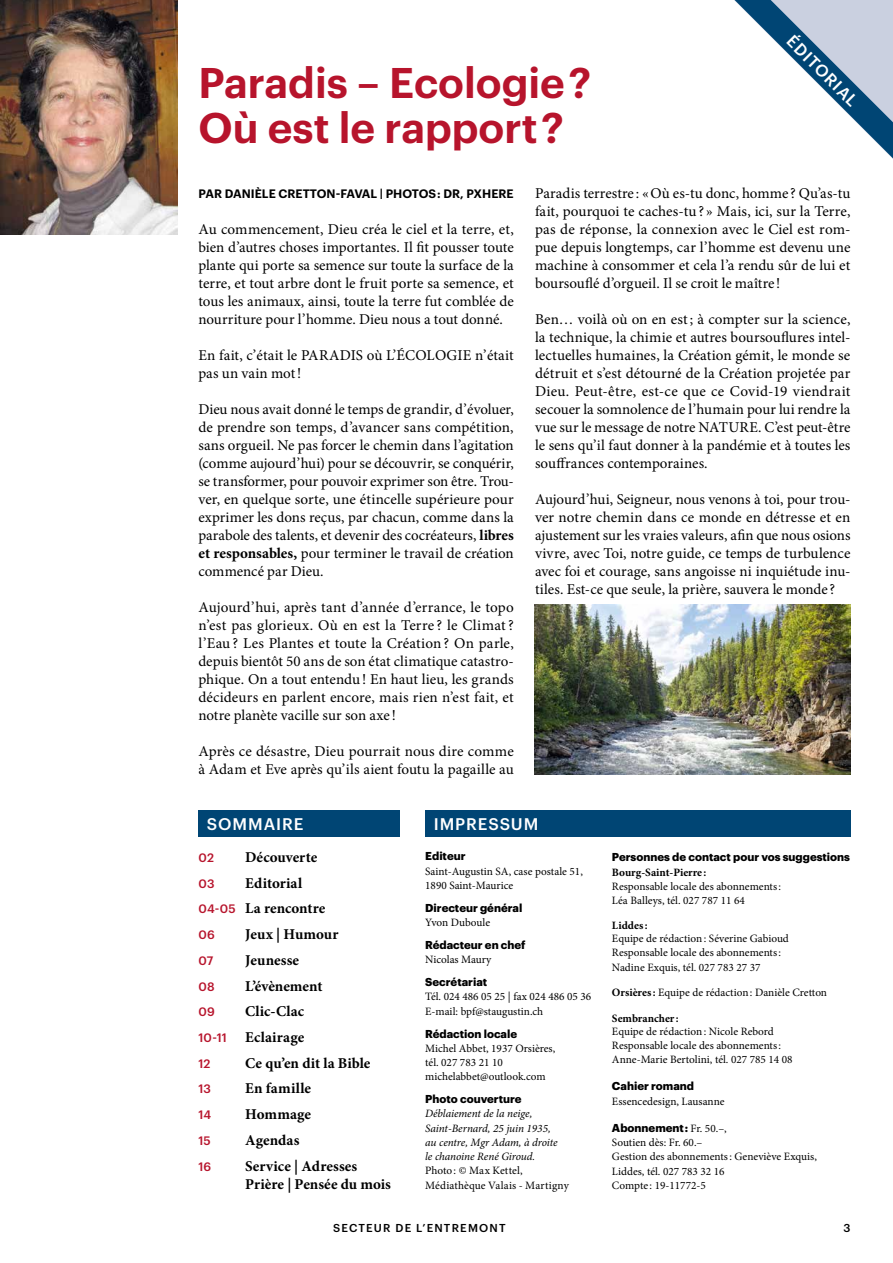
<style>
.page{position:relative;width:893px;height:1263px;background:#fff}
.page>*{position:absolute;margin:0;border:0;box-sizing:border-box;transform-origin:0 0}
.t1{font:600 42px/45px "Graphik";color:#b7142c}
.t2{font:500 16.5px "Graphik";letter-spacing:.055em;color:#fff}
.t3{font:15px/18px "Minion Pro";color:#000;text-align:justify}
.t4{font:700 15px/25.7px "Minion Pro";letter-spacing:.005em;color:#000}
.t5{font:600 12px "Graphik";color:#000}
.t6{font:500 12px "Graphik";letter-spacing:.015em;color:#b7142c}
.t7{font:11.25px/14.2px "Minion Pro";color:#000}
.t8{font:700 11.25px "Graphik";color:#000}
.t9{font:italic 11.25px/14.2px "Minion Pro";letter-spacing:-.005em;color:#000}
.t10{font:700 11.25px "Minion Pro";color:#000}
.t11{font:500 11.25px "Graphik";letter-spacing:.105em;color:#000}
.s1{font-weight:700}
.s2{font-family:"Graphik";font-weight:500;font-size:12px;color:#b7142c}
.s3{font-family:"Minion Pro";font-weight:400}
</style>
<div class="page">
<svg style="left:734px;top:0;width:159px;height:159px"></svg>
<div style="left:198px;top:810px;width:202px;height:26px;background:#004574"></div>
<div style="left:425px;top:810px;width:425px;height:26px;background:#004574"></div>
<img style="left:0;top:0;width:177px;height:234px">
<img style="left:535px;top:605px;width:315px;height:169px">
<h1 class="t1" style="left:198px;top:57px;width:394px">Paradis – Ecologie ?<br>Où est le rapport ?</h1>
<p class="t2" style="left:798px;top:29px;width:94px;rotate:45deg">ÉDITORIAL</p>
<p class="t5" style="left:198px;top:184px;width:317px">PAR DANIÈLE CRETTON-FAVAL | PHOTOS : DR, PXHERE</p>
<p class="t3" style="left:198px;top:220px;width:317px">Au commencement, Dieu créa le ciel et la terre, et, bien d’autres choses importantes. Il fit pousser toute plante qui porte sa semence sur toute la surface de la terre, et tout arbre dont le fruit porte sa semence, et tous les animaux, ainsi, toute la terre fut comblée de nourriture pour l’homme. Dieu nous a tout donné.</p>
<p class="t3" style="left:198px;top:346px;width:317px">En fait, c’était le PARADIS où L’ÉCOLOGIE n’était pas un vain mot!</p>
<p class="t3" style="left:198px;top:400px;width:317px">Dieu nous avait donné le temps de grandir, d’évoluer, de prendre son temps, d’avancer sans compétition, sans orgueil. Ne pas forcer le chemin dans l’agitation (comme aujourd’hui) pour se découvrir, se conquérir, se transformer, pour pouvoir exprimer son être. Trou&shy;ver, en quelque sorte, une étincelle supérieure pour exprimer les dons reçus, par chacun, comme dans la parabole des talents, et devenir des cocréateurs, <span class="s1">libres et responsables,</span> pour terminer le travail de création commencé par Dieu.</p>
<p class="t3" style="left:198px;top:598px;width:317px">Aujourd’hui, après tant d’année d’errance, le topo n’est pas glorieux. Où en est la Terre ? le Climat? l’Eau ? Les Plantes et toute la Création ? On parle, depuis bientôt 50 ans de son état climatique catastro&shy;phique. On a tout entendu! En haut lieu, les grands décideurs en parlent encore, mais rien n’est fait, et notre planète vacille sur son axe !</p>
<p class="t3" style="left:198px;top:742px;width:317px">Après ce désastre, Dieu pourrait nous dire comme à Adam et Eve après qu’ils aient foutu la pagaille au</p>
<p class="t3" style="left:535px;top:184px;width:317px">Paradis terrestre : «Où es-tu donc, homme ? Qu’as-tu fait, pourquoi te caches-tu? » Mais, ici, sur la Terre, pas de réponse, la connexion avec le Ciel est rom&shy;pue depuis longtemps, car l’homme est devenu une machine à consommer et cela l’a rendu sûr de lui et boursouflé d’orgueil. Il se croit le maître !</p>
<p class="t3" style="left:535px;top:310px;width:317px">Ben… voilà où on en est; à compter sur la science, la technique, la chimie et autres boursouflures intel&shy;lectuelles humaines, la Création gémit, le monde se détruit et s’est détourné de la Création projetée par Dieu. Peut-être, est-ce que ce Covid-19 viendrait secouer la somnolence de l’humain pour lui rendre la vue sur le message de notre NATURE. C’est peut-être le sens qu’il faut donner à la pandémie et à toutes les souffrances contemporaines.</p>
<p class="t3" style="left:535px;top:490px;width:317px">Aujourd’hui, Seigneur, nous venons à toi, pour trou&shy;ver notre chemin dans ce monde en détresse et en ajustement sur les vraies valeurs, afin que nous osions vivre, avec Toi, notre guide, ce temps de turbulence avec foi et courage, sans angoisse ni inquiétude inu&shy;tiles. Est-ce que seule, la prière, sauvera le monde ?</p>
<p class="t2" style="left:207px;top:811px;width:98px">SOMMAIRE</p>
<p class="t2" style="left:434px;top:811px;width:106px">IMPRESSUM</p>
<p class="t6" style="left:198px;top:848px;width:17px">02</p>
<p class="t4" style="left:245px;top:844px;width:74px">Découverte</p>
<p class="t6" style="left:198px;top:874px;width:18px">03</p>
<p class="t4" style="left:198px;top:870px;width:129px;text-indent:47px">Editorial<br><span class="s2">04-05</span> La rencontre</p>
<p class="t6" style="left:198px;top:926px;width:18px">06</p>
<p class="t4" style="left:245px;top:921px;width:95px">Jeux | Humour</p>
<p class="t6" style="left:198px;top:951px;width:16px">07</p>
<p class="t4" style="left:245px;top:947px;width:55px">Jeunesse</p>
<p class="t6" style="left:198px;top:977px;width:18px">08</p>
<p class="t4" style="left:245px;top:973px;width:79px">L’évènement</p>
<p class="t6" style="left:198px;top:1003px;width:18px">09</p>
<p class="t4" style="left:198px;top:998px;width:107px;text-align:right">Clic-Clac<br><span class="s2">10-11</span> Eclairage</p>
<p class="t6" style="left:198px;top:1054px;width:14px">12</p>
<p class="t4" style="left:245px;top:1050px;width:127px">Ce qu’en dit la Bible</p>
<p class="t6" style="left:198px;top:1080px;width:14px">13</p>
<p class="t4" style="left:245px;top:1075px;width:67px">En famille</p>
<p class="t6" style="left:198px;top:1106px;width:14px">14</p>
<p class="t4" style="left:245px;top:1101px;width:67px">Hommage</p>
<p class="t6" style="left:198px;top:1131px;width:14px">15</p>
<p class="t4" style="left:245px;top:1127px;width:56px">Agendas</p>
<p class="t6" style="left:198px;top:1157px;width:14px">16</p>
<p class="t4" style="left:245px;top:1156px;width:147px;line-height:18px">Service | Adresses<br>Prière | Pensée du mois</p>
<p class="t8" style="left:425px;top:848px;width:42px">Editeur</p>
<p class="t7" style="left:425px;top:864px;width:159px">Saint-Augustin SA, case postale 51,<br>1890 Saint-Maurice</p>
<p class="t8" style="left:425px;top:899px;width:99px">Directeur général</p>
<p class="t7" style="left:425px;top:915px;width:66px">Yvon Duboule</p>
<p class="t8" style="left:425px;top:936px;width:102px">Rédacteur en chef</p>
<p class="t7" style="left:425px;top:952px;width:68px">Nicolas Maury</p>
<p class="t8" style="left:425px;top:973px;width:63px">Secrétariat</p>
<p class="t7" style="left:425px;top:990px;width:167px">Tél. 024 486 05 25 | fax 024 486 05 36<br>E-mail: bpf@staugustin.ch</p>
<p class="t8" style="left:425px;top:1025px;width:93px">Rédaction locale</p>
<p class="t7" style="left:425px;top:1041px;width:132px">Michel Abbet, 1937 Orsières, tél. 027 783 21 10 michelabbet@outlook.com</p>
<p class="t8" style="left:425px;top:1090px;width:98px">Photo couverture</p>
<p class="t9" style="left:425px;top:1107px;width:134px">Déblaiement de la neige,<br>Saint-Bernard, 25 juin 1935, au centre, Mgr Adam, à droite le chanoine René Giroud.</p>
<p class="t7" style="left:425px;top:1164px;width:145px">Photo: © Max Kettel,<br>Médiathèque Valais - Martigny</p>
<p class="t8" style="left:612px;top:849px;width:240px">Personnes de contact pour vos suggestions</p>
<p class="t10" style="left:612px;top:864px;width:96px">Bourg-Saint-Pierre :</p>
<p class="t7" style="left:612px;top:879px;width:171px">Responsable locale des abonnements:<br>Léa Balleys, tél. 027 787 11 64</p>
<p class="t10" style="left:612px;top:918px;width:37px">Liddes:</p>
<p class="t7" style="left:612px;top:931px;width:178px">Equipe de rédaction: Séverine Gabioud<br>Responsable locale des abonnements:<br>Nadine Exquis, tél. 027 783 27 37</p>
<p class="t7" style="left:612px;top:985px;width:217px"><span class="s1">Orsières:</span> Equipe de rédaction: Danièle Cretton</p>
<p class="t10" style="left:612px;top:1010px;width:68px">Sembrancher :</p>
<p class="t7" style="left:612px;top:1024px;width:182px">Equipe de rédaction: Nicole Rebord<br>Responsable locale des abonnements:<br>Anne-Marie Bertolini, tél. 027 785 14 08</p>
<p class="t8" style="left:612px;top:1078px;width:84px">Cahier romand</p>
<p class="t7" style="left:612px;top:1094px;width:114px">Essencedesign, Lausanne</p>
<p class="t8" style="left:612px;top:1119px;width:116px">Abonnement : <span class="s3">Fr. 50.–,</span></p>
<p class="t7" style="left:612px;top:1135px;width:206px">Soutien dès: Fr. 60.–<br>Gestion des abonnements: Geneviève Exquis,<br>Liddes, tél. 027 783 32 16<br>Compte : 19-11772-5</p>
<p class="t11" style="left:333px;top:1220px;width:174px">SECTEUR DE L’ENTREMONT</p>
<p class="t11" style="left:843px;top:1220px;width:9px">3</p>
</div>
